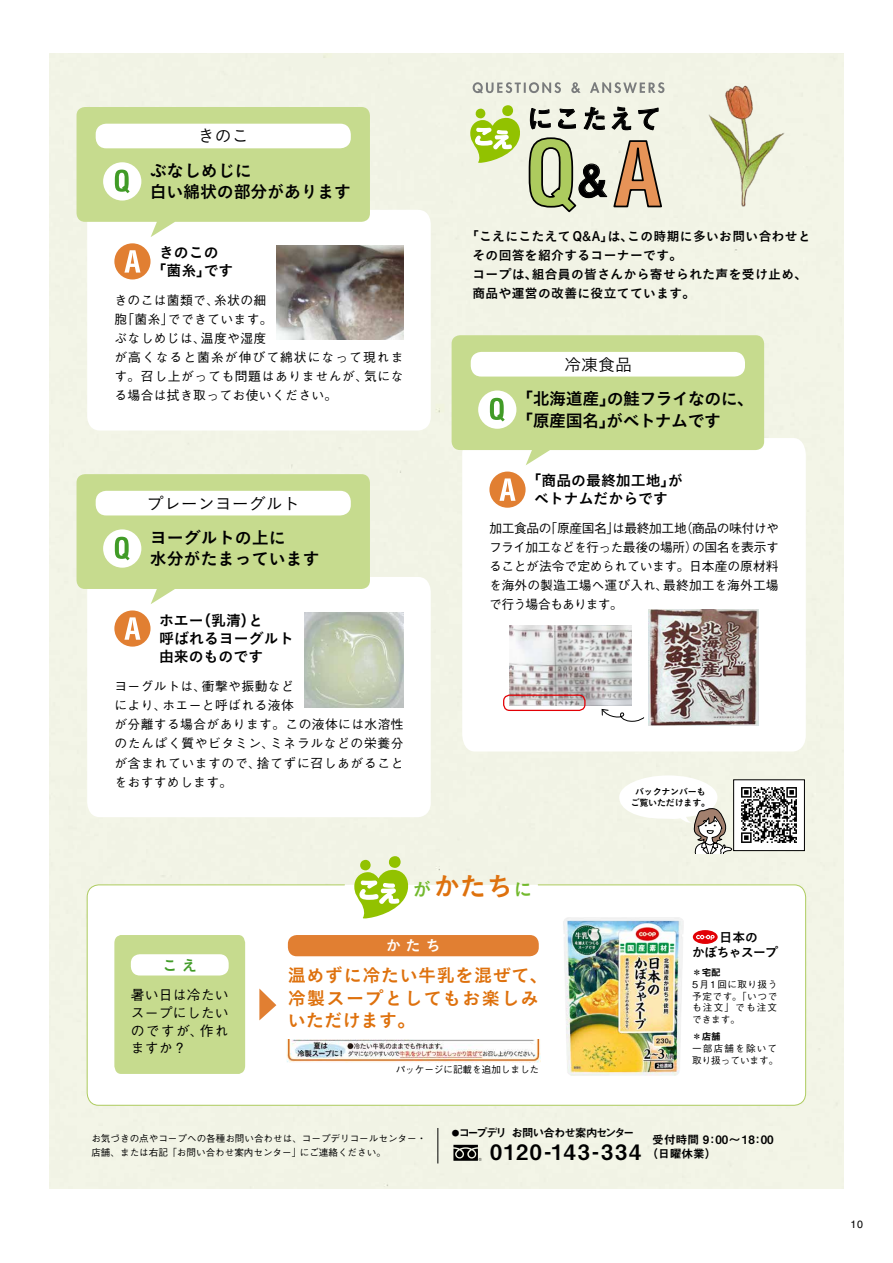
<style>
.page{position:relative;width:893px;height:1263px;background:#fff}
.page>*{position:absolute;margin:0;border:0;box-sizing:border-box;transform-origin:0 0}
.t1{font:43.05px "Midashi Go Pr 6 N MB31";color:#000}
.t2{font:26.85px "Midashi Go Pr 6 N MB31";letter-spacing:.01em;color:#000}
.t3{font:26.25px "Koburina Go Std N W6";color:#de710d}
.t4{font:21.3px "Midashi Go Pr 6 N MB31";letter-spacing:.08em;color:#000}
.t5{font:18px/22.4px "Koburina Go Std N W6";letter-spacing:.03em;color:#de710d}
.t6{font:16.95px/21.3px "Koburina Go Std N W6";letter-spacing:-.01em;color:#000}
.t7{font:16.95px "Koburina Go Std N W3";color:#000}
.t8{font:16.95px "Koburina Go Std N W6";letter-spacing:-.035em;color:#000}
.t9{font:16.95px/21.3px "Koburina Go Std N W6";letter-spacing:-.03em;color:#000}
.t10{font:14.85px/18px "Koburina Go Std N W6";color:#000}
.t11{font:14.85px "Koburina Go Std N W6";color:#fff}
.t12{font:14.85px "Koburina Go Std N W6";color:#419b27}
.t13{font:500 13.8px/17.5px "Gothic BBB Pr 6 N";letter-spacing:.015em;color:#000;text-align:right}
.t14{font:500 12.75px/19.2px "Gothic BBB Pr 6 N";letter-spacing:.03em;color:#000}
.t15{font:12.75px/19.2px "Koburina Go Std N W6";letter-spacing:.03em;color:#000}
.t16{font:500 12.75px/19.2px "Gothic BBB Pr 6 N";letter-spacing:.05em;color:#000}
.t17{font:500 12.75px/19.2px "Gothic BBB Pr 6 N";letter-spacing:-.005em;color:#000}
.t18{font:500 12.75px "Gothic BBB Pr 6 N";letter-spacing:-.01em;color:#000}
.t19{font:500 12.75px "Gothic BBB Pr 6 N";letter-spacing:.085em;color:#000}
.t20{font:500 12.75px "Gothic BBB Pr 6 N";letter-spacing:-.04em;color:#000}
.t21{font:500 12.75px "Gothic BBB Pr 6 N";letter-spacing:-.035em;color:#000}
.t22{font:500 12.75px "Gothic BBB Pr 6 N";letter-spacing:-.025em;color:#000}
.t23{font:12.75px/14.7px "Koburina Go Std N W6";letter-spacing:-.035em;color:#000;text-align:center}
.t24{font:500 12.75px "Gothic BBB Pr 6 N";letter-spacing:.01em;color:#000}
.t25{font:11.7px/14.9px "Midashi Go Pr 6 N MB31";color:#000}
.t26{font:11.4px "Midashi Go Pr 6 N MB31";letter-spacing:-.095em;color:#000}
.t27{font:10.65px "Helvetica LT Std";color:#000}
.t28{font:500 9.6px/11.7px "Gothic BBB Pr 6 N";color:#000}
.t29{font:500 9.6px/11.7px "Gothic BBB Pr 6 N";letter-spacing:.065em;color:#000}
.t30{font:9.6px "Midashi Go Pr 6 N MB31";color:#000}
.t31{font:9px/10.6px "Koburina Go Std N W6";letter-spacing:-.025em;color:#000;text-align:center}
.t32{font:7.65px "Midashi Go Pr 6 N MB31";color:#000}
.s1{font-size:18.45px;color:#73b92d}
</style>
<div class="page">
<div style="left:49px;top:53px;width:795px;height:1135px;background:#f1f3e5"></div>
<div style="left:87px;top:884px;width:719px;height:222px;background:#fff;border:1px solid #adcb5e;border-radius:12px"></div>
<div style="left:360px;top:860px;width:11px;height:10px;background:#92c200;border-radius:50%"></div>
<div style="left:389px;top:856px;width:12px;height:12px;background:#92c200;border-radius:50%"></div>
<svg style="left:354px;top:869px;width:54px;height:49px"></svg>
<svg style="left:259px;top:988px;width:17px;height:32px"></svg>
<div style="left:114px;top:935px;width:131px;height:139px;background:#c6db8e"></div>
<div style="left:131px;top:954px;width:98px;height:21px;background:#fff;border-radius:9px"></div>
<img style="left:685px;top:82px;width:123px;height:128px">
<div style="left:476px;top:109px;width:9px;height:9px;background:#92c200;border-radius:50%"></div>
<div style="left:502px;top:105px;width:11px;height:11px;background:#92c200;border-radius:50%"></div>
<svg style="left:470px;top:117px;width:50px;height:45px;background:#bed96a"></svg>
<svg style="left:530px;top:108px;width:21px;height:22px"></svg>
<svg style="left:558px;top:108px;width:18px;height:21px"></svg>
<svg style="left:583px;top:107px;width:22px;height:23px"></svg>
<svg style="left:611px;top:106px;width:20px;height:24px"></svg>
<svg style="left:638px;top:107px;width:21px;height:23px"></svg>
<svg style="left:473px;top:82px;width:191px;height:11px;background:#c6c8c0"></svg>
<svg style="left:528px;top:136px;width:135px;height:78px;background:#c8c3a2"></svg>
<div style="left:87px;top:210px;width:344px;height:221px;background:#fff;border-radius:13px"></div>
<div style="left:114px;top:243px;width:37px;height:36px;background:#e17f32;border-radius:50%"></div>
<svg style="left:124px;top:250px;width:16px;height:23px"></svg>
<svg style="left:77px;top:107px;width:293px;height:130px"></svg>
<img style="left:277px;top:245px;width:127px;height:95px">
<svg style="left:87px;top:577px;width:344px;height:240px"></svg>
<div style="left:114px;top:610px;width:37px;height:37px;background:#e17f32;border-radius:50%"></div>
<svg style="left:124px;top:617px;width:16px;height:23px"></svg>
<svg style="left:77px;top:474px;width:293px;height:130px"></svg>
<img style="left:304px;top:613px;width:100px;height:95px">
<img style="left:563px;top:917px;width:121px;height:159px">
<div style="left:288px;top:935px;width:251px;height:21px;background:#e17f32;border-radius:9px"></div>
<img style="left:286px;top:1039px;width:254px;height:23px">
<svg style="left:462px;top:438px;width:344px;height:313px"></svg>
<div style="left:489px;top:472px;width:37px;height:36px;background:#e17f32;border-radius:50%"></div>
<svg style="left:499px;top:478px;width:16px;height:23px"></svg>
<svg style="left:452px;top:335px;width:312px;height:130px"></svg>
<img style="left:649px;top:610px;width:109px;height:116px">
<img style="left:510px;top:625px;width:122px;height:81px">
<svg style="left:601px;top:708px;width:44px;height:14px"></svg>
<div style="left:503px;top:694px;width:82px;height:17px;border:1px solid #e20005;border-radius:6px"></div>
<svg style="left:453px;top:1145px;width:29px;height:16px"></svg>
<hr style="left:438px;top:1128px;width:1px;height:35px;background:#000">
<img style="left:735px;top:782px;width:68px;height:67px">
<div style="left:733px;top:779px;width:72px;height:72px;border:1px solid #000"></div>
<svg style="left:619px;top:775px;width:113px;height:78px"></svg>
<svg style="left:692px;top:929px;width:26px;height:15px"></svg>
<div style="left:693px;top:930px;width:25px;height:14px;background:#e20005;border-radius:50%"></div>
<svg style="left:696px;top:935px;width:19px;height:4px"></svg>
<h3 class="t7" style="left:198px;top:123px;width:53px">きのこ</h3>
<h3 class="t6" style="left:150px;top:160px;width:203px">ぶなしめじに<br>白い綿状の部分があります</h3>
<p class="t10" style="left:204px;top:244px;width:31px;text-indent:-45px">きのこのです</p>
<p class="t10" style="left:152px;top:262px;width:61px">「菌糸」</p>
<p class="t14" style="left:214px;top:289px;width:54px">糸状の細</p>
<p class="t14" style="left:168px;top:289px;width:106px;text-indent:-53px">きのこは菌類で、<br>でできています。</p>
<p class="t14" style="left:114px;top:309px;width:61px">「胞菌糸」</p>
<p class="t14" style="left:201px;top:328px;width:67px">温度や湿度</p>
<p class="t14" style="left:114px;top:328px;width:93px">ぶなしめじは、</p>
<p class="t19" style="left:114px;top:347px;width:291px">が高くなると菌糸が伸びて綿状になって現れま</p>
<p class="t14" style="left:364px;top:366px;width:41px">気にな</p>
<p class="t14" style="left:114px;top:366px;width:255px">す。召し上がっても問題はありませんが、る場合は拭き取ってお使いください。</p>
<h3 class="t7" style="left:147px;top:490px;width:155px">プレーンヨーグルト</h3>
<h3 class="t6" style="left:150px;top:528px;width:172px">ヨーグルトの上に<br>水分がたまっています</h3>
<p class="t10" style="left:196px;top:611px;width:68px">（乳清と）</p>
<p class="t10" style="left:159px;top:611px;width:136px">ホエー<br>呼ばれるヨーグルト由来のものです</p>
<p class="t14" style="left:162px;top:676px;width:133px;text-indent:-48px">ヨーグルトは、<br>ホエーと呼ばれる液体</p>
<p class="t14" style="left:202px;top:676px;width:93px">衝撃や振動など</p>
<p class="t14" style="left:114px;top:695px;width:54px">により、</p>
<p class="t14" style="left:114px;top:714px;width:291px">が分離する場合があります。この液体には水溶性</p>
<p class="t16" style="left:270px;top:733px;width:135px">ミネラルなどの栄養分</p>
<p class="t16" style="left:257px;top:733px;width:148px;text-indent:-142px">のたんぱく質やビタミン、<br>捨てずに召しあがること</p>
<p class="t16" style="left:114px;top:752px;width:148px">が含まれていますので、をおすすめします。</p>
<h2 class="t2" style="left:527px;top:97px;width:137px">にこたえて</h2>
<h1 class="t1" style="left:577px;top:146px;width:31px">&amp;</h1>
<p class="t15" style="left:466px;top:227px;width:169px">「こえにこたえてQ&amp;A は」、</p>
<p class="t15" style="left:472px;top:246px;width:211px">その回答を紹介するコーナーです。</p>
<p class="t15" style="left:532px;top:265px;width:277px">組合員の皆さんから寄せられた声を受け止め、</p>
<p class="t15" style="left:627px;top:227px;width:185px">この時期に多いお問い合わせと</p>
<p class="t15" style="left:472px;top:265px;width:224px">コープは、<br>商品や運営の改善に役立てています。</p>
<h3 class="t7" style="left:564px;top:351px;width:70px">冷凍食品</h3>
<h3 class="t8" style="left:516px;top:386px;width:240px">「北海道産の鮭フライなのに、</h3>
<h3 class="t9" style="left:516px;top:389px;width:207px;text-indent:83px">」<br>「原産国名がベトナムです</h3>
<h3 class="t6" style="left:599px;top:410px;width:19px">」</h3>
<p class="t10" style="left:527px;top:472px;width:158px;text-align:center">「商品の最終加工地が」ベトナムだからです</p>
<p class="t21" style="left:680px;top:518px;width:100px">（商品の味付けや</p>
<p class="t14" style="left:489px;top:518px;width:64px">加工食品の</p>
<p class="t22" style="left:545px;top:518px;width:144px">「原産国名は最終加工地</p>
<p class="t14" style="left:606px;top:518px;width:14px">」</p>
<p class="t20" style="left:489px;top:537px;width:210px">フライ加工などを行った最後の場所）</p>
<p class="t18" style="left:489px;top:556px;width:291px">ることが法令で定められています。日本産の原材料</p>
<p class="t24" style="left:663px;top:575px;width:117px">最終加工を海外工場</p>
<p class="t21" style="left:692px;top:537px;width:88px">の国名を表示す</p>
<p class="t17" style="left:489px;top:575px;width:181px">を海外の製造工場へ運び入れ、で行う場合もあります。</p>
<p class="t31" style="left:631px;top:787px;width:81px">バックナンバーもご覧いただけます。</p>
<h3 class="t3" style="left:413px;top:865px;width:120px"><span class="s1">が</span>かたち<span class="s1">に</span></h3>
<p class="t12" style="left:162px;top:953px;width:36px">こえ</p>
<p class="t13" style="left:131px;top:985px;width:99px">暑い日は冷たいスープにしたい作れ</p>
<p class="t13" style="left:131px;top:1021px;width:74px;text-align:left">のですが、ますか?</p>
<p class="t11" style="left:386px;top:934px;width:56px">かたち</p>
<h3 class="t5" style="left:288px;top:965px;width:261px">温めずに冷たい牛乳を混ぜて、冷製スープとしてもお楽しみいただけます。</h3>
<p class="t28" style="left:396px;top:1063px;width:145px">パッケージに記載を追加しました</p>
<p class="t23" style="left:692px;top:930px;width:88px">日本の<br>かぼちゃスープ</p>
<p class="t30" style="left:692px;top:965px;width:30px">＊宅配</p>
<p class="t28" style="left:692px;top:978px;width:87px;text-align:justify">5月1回に取り扱う予定です。「いつでも注文」でも注文できます。</p>
<p class="t30" style="left:692px;top:1029px;width:30px">＊店舗</p>
<p class="t29" style="left:692px;top:1042px;width:88px">一部店舗を除いて取り扱っています。</p>
<p class="t28" style="left:300px;top:1131px;width:128px;line-height:13.8px;text-indent:-208px">お気づきの点やコープへの各種お問い合わせは、コープデリコールセンター・にご連絡ください。</p>
<p class="t28" style="left:91px;top:1146px;width:211px">店舗、または右記「お問い合わせ案内センター」</p>
<p class="t26" style="left:459px;top:1123px;width:177px">コープデリお問い合わせ案内センター</p>
<p class="t32" style="left:452px;top:1126px;width:9px">●</p>
<h3 class="t4" style="left:490px;top:1135px;width:152px">0120-143-334</h3>
<p class="t25" style="left:646px;top:1131px;width:129px;text-indent:6px">受付時間 9:00〜18:00（日曜休業(</p>
<p class="t27" style="left:850px;top:1218px;width:14px">10</p>
</div>
